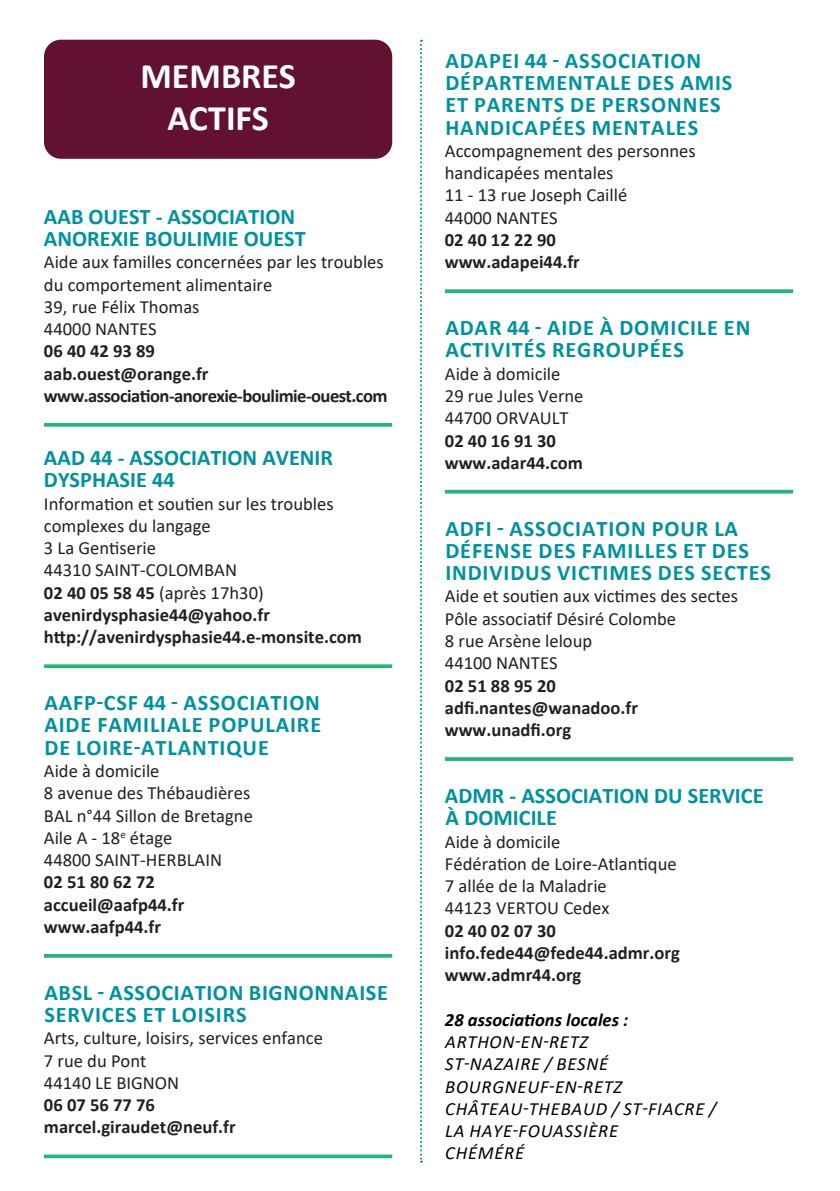
<style>
.page{position:relative;width:840px;height:1191px;background:#fff}
.page>*{position:absolute;margin:0;border:0;box-sizing:border-box;transform-origin:0 0}
.t1{font:700 36px/42px "Calibri";color:#fff;text-align:center}
.t2{font:700 22.2px/22.2px "Calibri";letter-spacing:.04em;color:#00919f}
.t3{font:700 22.2px/22.2px "Calibri";color:#00919f}
.t4{font:18.6px/22.2px "Calibri";color:#231f20}
.t5{font:700 18.6px/22.2px "Calibri";color:#231f20}
.t6{font:italic 18.6px/22.2px "Calibri";letter-spacing:.04em;color:#000}
.t7{font:700 18.6px/22.2px "Calibri";letter-spacing:-.03em;color:#231f20}
.t8{font:italic 700 18.6px "Calibri";color:#000}
.s1{font-weight:700}
</style>
<div class="page">
<svg style="left:420px;top:40px;width:2px;height:1122px"></svg>
<div style="left:44px;top:40px;width:348px;height:119px;background:#631133;border-radius:17px"></div>
<svg style="left:44px;top:423px;width:348px;height:4px"></svg>
<svg style="left:44px;top:664px;width:348px;height:4px"></svg>
<hr style="left:44px;top:954px;width:348px;height:3px;background:#25b579">
<svg style="left:44px;top:1154px;width:348px;height:4px"></svg>
<svg style="left:444px;top:289px;width:348px;height:4px"></svg>
<hr style="left:444px;top:490px;width:348px;height:3px;background:#25b579">
<svg style="left:444px;top:757px;width:348px;height:4px"></svg>
<h1 class="t1" style="left:140px;top:55px;width:157px">MEMBRES<br>ACTIFS</h1>
<p class="t3" style="left:44px;top:205px;width:263px">AAB OUEST - ASSOCIATION<br>ANOREXIE BOULIMIE OUEST</p>
<p class="t4" style="left:44px;top:250px;width:341px">Aide aux familles concernées par les troubles du comportement alimentaire<br>39, rue Félix Thomas<br>44000 NANTES</p>
<p class="t7" style="left:44px;top:340px;width:345px">06 40 42 93 89<br>aab.ouest@orange.fr www.association-anorexie-boulimie-ouest.com</p>
<p class="t3" style="left:44px;top:446px;width:290px">AAD 44 - ASSOCIATION AVENIR<br>DYSPHASIE 44</p>
<p class="t4" style="left:44px;top:492px;width:319px">Information et soutien sur les troubles complexes du langage<br>3 La Gentiserie<br>44310 SAINT-COLOMBAN<br><span class="s1">02 40 05 58 45</span> (après 17h30) <span class="s1">avenirdysphasie44@yahoo.fr http://avenirdysphasie44.e-monsite.com</span></p>
<p class="t2" style="left:44px;top:691px;width:278px;text-align:justify">AAFP-CSF 44 - ASSOCIATION AIDE FAMILIALE POPULAIRE DE LOIRE-ATLANTIQUE</p>
<p class="t4" style="left:44px;top:759px;width:210px">Aide à domicile<br>8 avenue des Thébaudières<br>BAL n°44 Sillon de Bretagne<br>Aile A - 18<sup>e</sup> étage<br>44800 SAINT-HERBLAIN</p>
<p class="t5" style="left:44px;top:871px;width:142px">02 51 80 62 72 accueil@aafp44.fr www.aafp44.fr</p>
<p class="t2" style="left:44px;top:981px;width:345px">ABSL - ASSOCIATION BIGNONNAISE<br>SERVICES ET LOISIRS</p>
<p class="t4" style="left:44px;top:1026px;width:280px">Arts, culture, loisirs, services enfance<br>7 rue du Pont<br>44140 LE BIGNON</p>
<p class="t5" style="left:44px;top:1093px;width:193px">06 07 56 77 76 marcel.giraudet@neuf.fr</p>
<p class="t2" style="left:445px;top:49px;width:288px">ADAPEI 44 - ASSOCIATION<br>DÉPARTEMENTALE DES AMIS<br>ET PARENTS DE PERSONNES<br>HANDICAPÉES MENTALES</p>
<p class="t4" style="left:444px;top:139px;width:252px">Accompagnement des personnes handicapées mentales<br>11 - 13 rue Joseph Caillé<br>44000 NANTES</p>
<p class="t5" style="left:444px;top:228px;width:136px">02 40 12 22 90 www.adapei44.fr</p>
<p class="t2" style="left:445px;top:316px;width:306px">ADAR 44 - AIDE À DOMICILE EN<br>ACTIVITÉS REGROUPÉES</p>
<p class="t4" style="left:444px;top:362px;width:140px">Aide à domicile<br>29 rue Jules Verne<br>44700 ORVAULT</p>
<p class="t5" style="left:444px;top:429px;width:139px">02 40 16 91 30 www.adar44.com</p>
<p class="t2" style="left:445px;top:517px;width:327px">ADFI - ASSOCIATION POUR LA<br>DÉFENSE DES FAMILLES ET DES<br>INDIVIDUS VICTIMES DES SECTES</p>
<p class="t4" style="left:444px;top:585px;width:294px">Aide et soutien aux victimes des sectes<br>Pôle associatif Désiré Colombe<br>8 rue Arsène leloup<br>44100 NANTES</p>
<p class="t5" style="left:444px;top:674px;width:194px">02 51 88 95 20 adfi.nantes@wanadoo.fr www.unadfi.org</p>
<p class="t3" style="left:444px;top:784px;width:320px">ADMR - ASSOCIATION DU SERVICE<br>À DOMICILE</p>
<p class="t4" style="left:444px;top:830px;width:233px">Aide à domicile<br>Fédération de Loire-Atlantique<br>7 allée de la Maladrie<br>44123 VERTOU Cedex</p>
<p class="t5" style="left:444px;top:919px;width:236px">02 40 02 07 30 info.fede44@fede44.admr.org www.admr44.org</p>
<p class="t8" style="left:444px;top:1006px;width:185px">28 associations locales :</p>
<p class="t6" style="left:445px;top:1030px;width:272px">ARTHON-EN-RETZ<br>ST-NAZAIRE / BESNÉ<br>BOURGNEUF-EN-RETZ<br>CHÂTEAU-THEBAUD / ST-FIACRE /<br>LA HAYE-FOUASSIÈRE<br>CHÉMÉRÉ</p>
</div>
